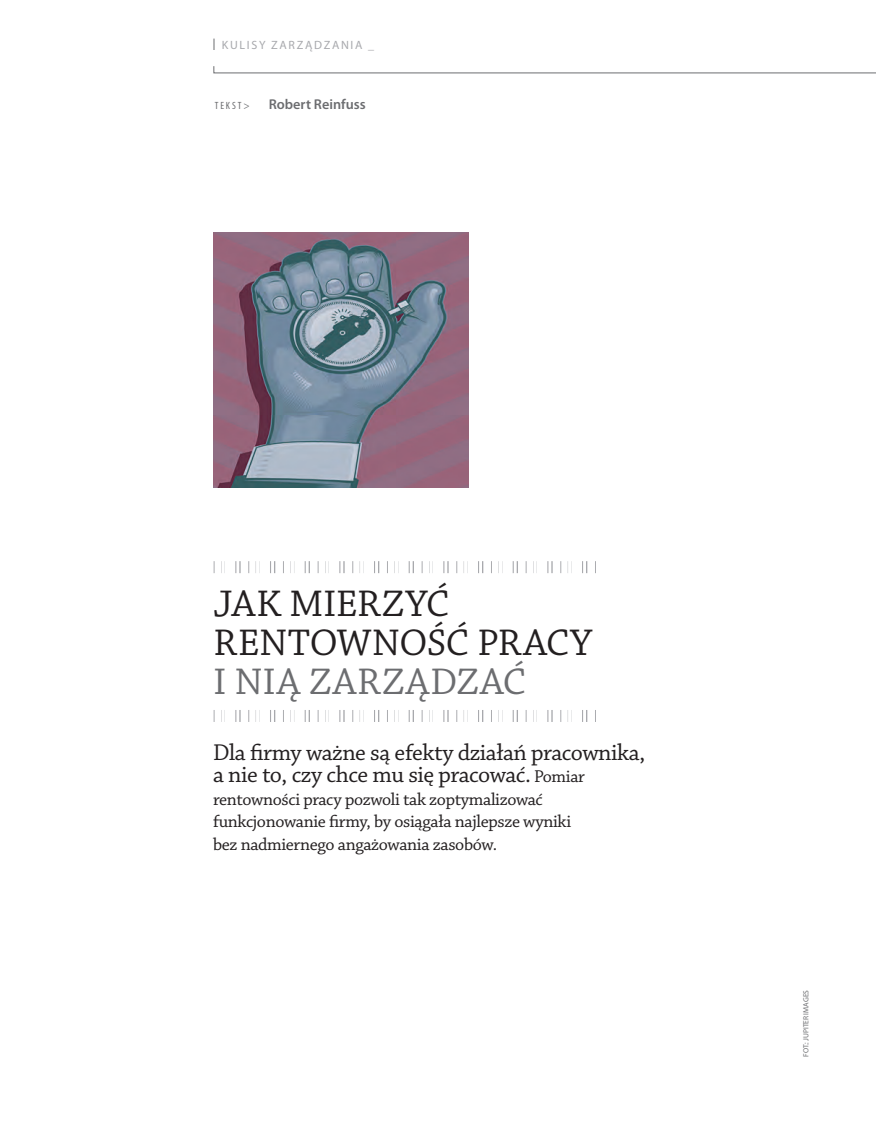
<style>
.page{position:relative;width:876px;height:1127px;background:#fff}
.page>*{position:absolute;margin:0;border:0;box-sizing:border-box;transform-origin:0 0}
.t1{font:39px/39px "Chaparral Pro";letter-spacing:-.005em;color:#231f20}
.t2{font:39px "Chaparral Pro";letter-spacing:.025em;color:#6c6d70}
.t3{font:24px/22.5px "Chaparral Pro";letter-spacing:-.02em;color:#231f20}
.t4{font:18px/22.5px "Chaparral Pro";letter-spacing:-.02em;color:#231f20}
.t5{font:600 14.25px "Myriad Pro";color:#6c6d70}
.t6{font:12px "Myriad Pro";letter-spacing:.14em;color:#a8a9ad}
.t7{font:condensed 10.5px "Myriad Pro";letter-spacing:.18em;color:#6c6d70}
.t8{font:7.5px "Myriad Pro";color:#6c6d70}
.s1{font-size:18px}
</style>
<div class="page">
<img style="left:213px;top:232px;width:255px;height:255px">
<svg style="left:214px;top:710px;width:382px;height:12px"></svg>
<svg style="left:214px;top:561px;width:382px;height:12px"></svg>
<svg style="left:213px;top:66px;width:663px;height:7px"></svg>
<p class="t6" style="left:222px;top:37px;width:154px">KULISY ZARZĄ DZANIA _</p>
<p class="t7" style="left:215px;top:99px;width:36px">TEKST&gt;</p>
<p class="t5" style="left:269px;top:95px;width:99px">Robert Reinfuss</p>
<h1 class="t1" style="left:214px;top:586px;width:380px">Jak mierzyć rentowność pracy</h1>
<h1 class="t2" style="left:214px;top:660px;width:314px">i nią zarządzać</h1>
<h2 class="t3" style="left:213px;top:742px;width:434px">Dla firmy ważne są efekty działań pracownika, a nie to, czy chce mu się pracować. <span class="s1">Pomiar</span></h2>
<p class="t4" style="left:213px;top:789px;width:360px">rentowności pracy pozwoli tak zoptymalizować funkcjonowanie firmy, by osiągała najlepsze wyniki bez nadmiernego angażowania zasobów.</p>
<p class="t8" style="left:801px;top:1057px;width:68px;rotate:-90deg">FOT.: JUPITER IMAGES</p>
</div>
